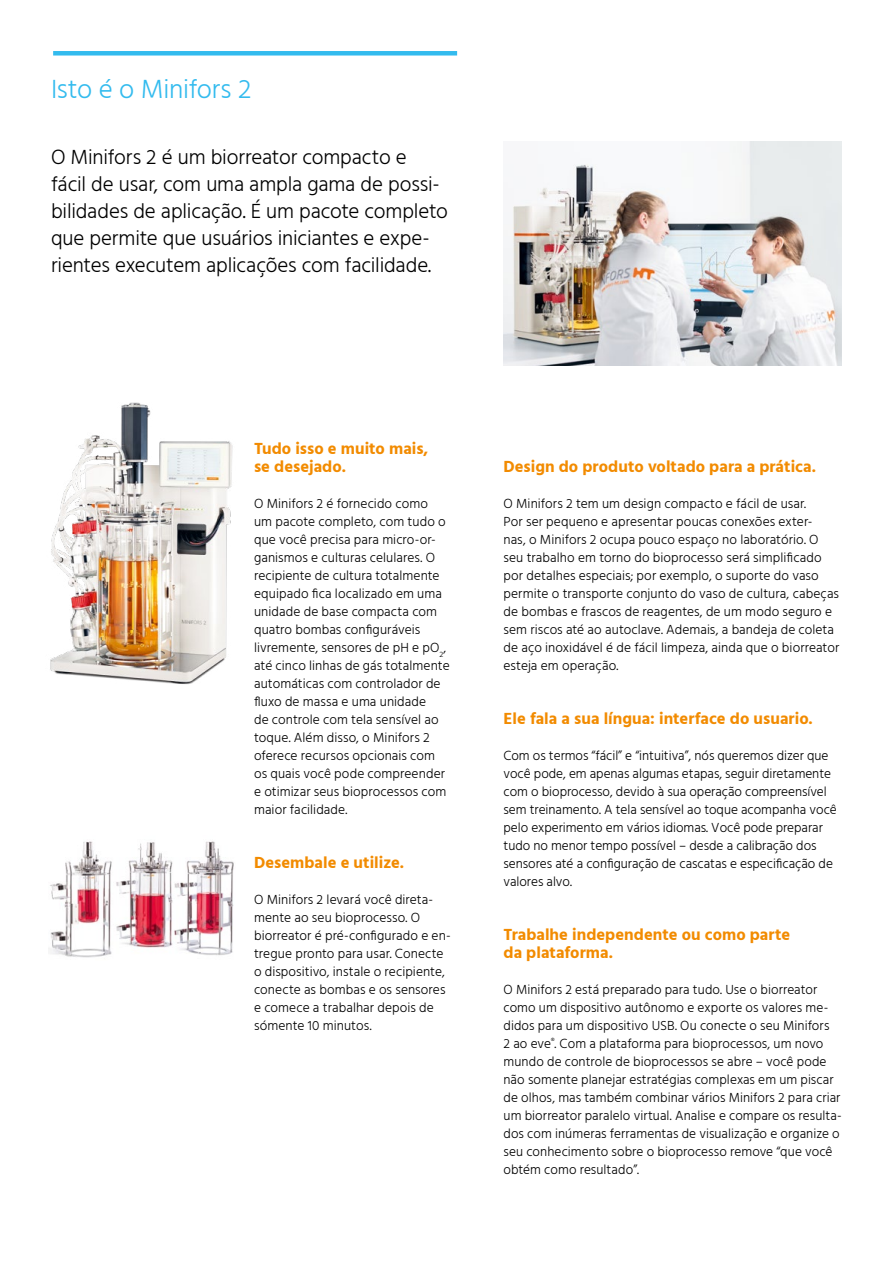
<style>
.page{position:relative;width:893px;height:1263px;background:#fff}
.page>*{position:absolute;margin:0;border:0;box-sizing:border-box;transform-origin:0 0}
.t1{font:300 27px "Hind";letter-spacing:-.01em;color:#3be}
.t2{font:300 21px/27px "Hind";letter-spacing:-.01em;color:#000}
.t3{font:700 16.5px/18px "Hind";letter-spacing:.005em;color:#f28b00}
.t4{font:300 13.5px/18px "Hind";letter-spacing:.005em;color:#000}
</style>
<div class="page">
<div style="left:53px;top:51px;width:404px;height:5px;background:#3be"></div>
<img style="left:50px;top:402px;width:183px;height:282px">
<img style="left:504px;top:142px;width:338px;height:223px">
<img style="left:49px;top:841px;width:185px;height:117px">
<h1 class="t1" style="left:51px;top:71px;width:202px">Isto é o Minifors 2</h1>
<h2 class="t2" style="left:51px;top:144px;width:398px">O Minifors 2 é um biorreator compacto e<br>fácil de usar, com uma ampla gama de possi&shy;bilidades de aplicação. É um pacote completo que permite que usuários iniciantes e expe&shy;rientes executem aplicações com facilidade.</h2>
<p class="t3" style="left:254px;top:440px;width:176px">Tudo isso e muito mais, se desejado.</p>
<p class="t4" style="left:254px;top:495px;width:197px">O Minifors 2 é fornecido como<br>um pacote completo, com tudo o que você precisa para micro-or&shy;ganismos e culturas celulares. O recipiente de cultura totalmente equipado fica localizado em uma unidade de base compacta com quatro bombas configuráveis livremente, sensores de pH e pO<sub>2</sub>, até cinco linhas de gás totalmente automáticas com controlador de fluxo de massa e uma unidade<br>de controle com tela sensível ao toque. Além disso, o Minifors 2 oferece recursos opcionais com os quais você pode compreender e otimizar seus bioprocessos com maior facilidade.</p>
<p class="t3" style="left:254px;top:854px;width:152px">Desembale e utilize.</p>
<p class="t4" style="left:254px;top:891px;width:198px">O Minifors 2 levará você direta&shy;mente ao seu bioprocesso. O biorreator é pré-configurado e en&shy;tregue pronto para usar. Conecte o dispositivo, instale o recipiente, conecte as bombas e os sensores e comece a trabalhar depois de sómente 10 minutos.</p>
<p class="t3" style="left:504px;top:458px;width:314px">Design do produto voltado para a prática.</p>
<p class="t4" style="left:504px;top:495px;width:337px">O Minifors 2 tem um design compacto e fácil de usar.<br>Por ser pequeno e apresentar poucas conexões exter-<br>nas, o Minifors 2 ocupa pouco espaço no laboratório. O seu trabalho em torno do bioprocesso será simplificado por detalhes especiais; por exemplo, o suporte do vaso permite o transporte conjunto do vaso de cultura, cabeças de bombas e frascos de reagentes, de um modo seguro e sem riscos até ao autoclave. Ademais, a bandeja de coleta de aço inoxidável é de fácil limpeza, ainda que o biorreator esteja em operação.</p>
<p class="t3" style="left:504px;top:710px;width:311px">Ele fala a sua língua: interface do usuario.</p>
<p class="t4" style="left:504px;top:747px;width:335px">Com os termos “fácil” e “intuitiva”, nós queremos dizer que você pode, em apenas algumas etapas, seguir diretamente com o bioprocesso, devido à sua operação compreensível sem treinamento. A tela sensível ao toque acompanha você pelo experimento em vários idiomas. Você pode preparar tudo no menor tempo possível – desde a calibração dos sensores até a configuração de cascatas e especificação de valores alvo.</p>
<p class="t3" style="left:504px;top:926px;width:288px">Trabalhe independente ou como parte da plataforma.</p>
<p class="t4" style="left:504px;top:981px;width:340px">O Minifors 2 está preparado para tudo. Use o biorreator como um dispositivo autônomo e exporte os valores me&shy;didos para um dispositivo USB. Ou conecte o seu Minifors<br>2 ao eve<sup>®</sup>. Com a plataforma para bioprocessos, um novo mundo de controle de bioprocessos se abre – você pode não somente planejar estratégias complexas em um piscar de olhos, mas também combinar vários Minifors 2 para criar um biorreator paralelo virtual. Analise e compare os resulta&shy;dos com inúmeras ferramentas de visualização e organize o seu conhecimento sobre o bioprocesso remove “que você obtém como resultado”.</p>
</div>
